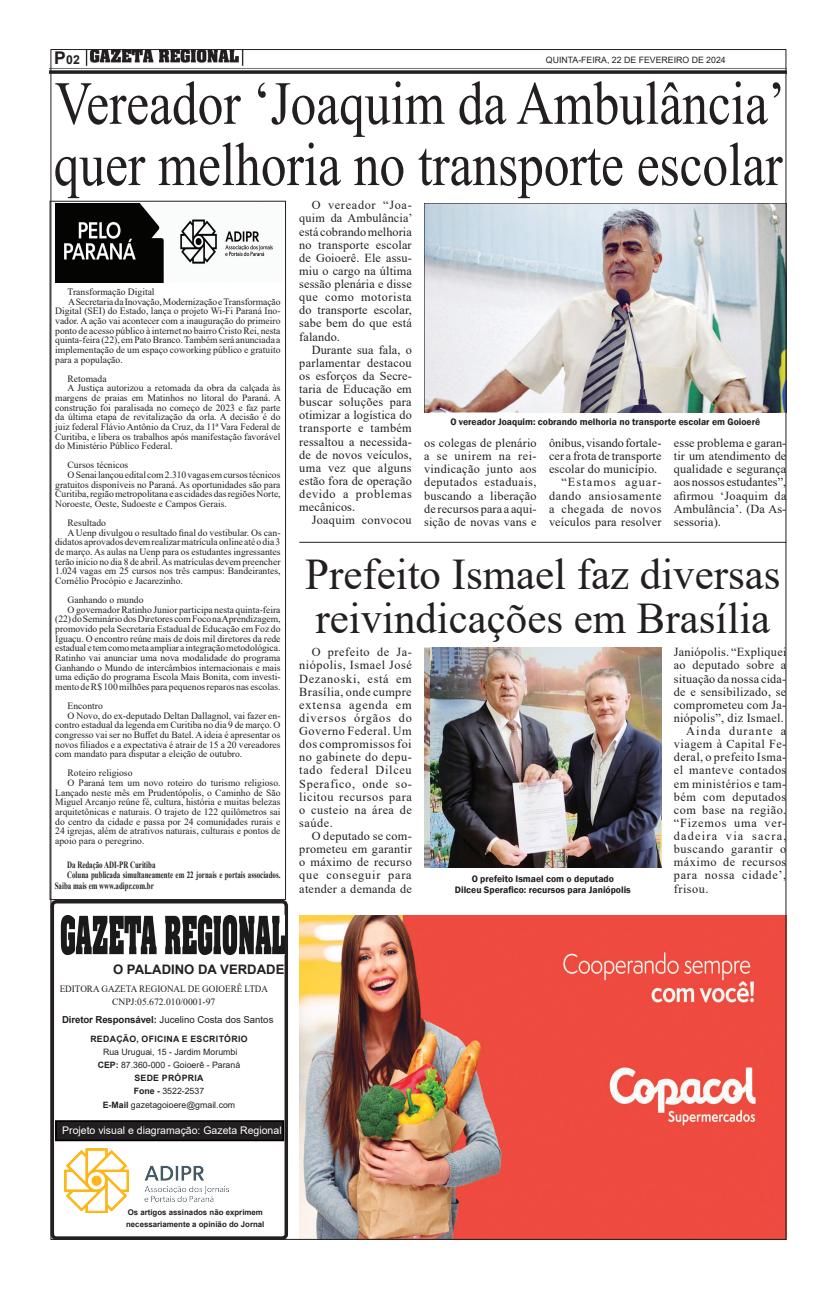
<style>
.page{position:relative;width:836px;height:1290px;background:#fff}
.page>*{position:absolute;margin:0;border:0;box-sizing:border-box;transform-origin:0 0}
.Titulo_1{font:61.25px "Times New Roman";color:#231f20;scale:.84 1}
.Titulo_2{font:43.75px "Times New Roman";color:#231f20}
.t1{font:700 13.12px "Arial";color:#231f20}
.texto{font:12.25px/13.1px "Times New Roman";letter-spacing:.02em;color:#231f20;text-align:justify}
.Chapéu_-_Zine{font:700 12.25px "Arial";color:#231f20}
.t2{font:10.5px "Arial";color:#fff}
.texto-2{font:9.62px/9.6px "Times New Roman";color:#231f20;text-align:justify}
.LEGENDA_-_NOVO_PROJE{font:600 9.62px "Franklin Gothic";color:#231f20}
.texto-3{font:700 9.62px/10.5px "Times New Roman";color:#231f20;scale:.72 1}
.t3{font:9.62px "Arial";color:#231f20}
.Malha{font:9.62px "Times New Roman";color:#231f20;scale:.95 1}
.Malha-2{font:9.62px "Times New Roman";color:#231f20}
.texto_-_Zine{font:8.75px "Arial";color:#231f20}
.t4{font:700 8.75px "Arial";letter-spacing:.035em;color:#231f20}
.Subtítulo_2{font:700 7.88px "Arial";color:#231f20}
.s1{font-size:17.5px}
.s2{font-weight:700}
</style>
<div class="page">
<img style="left:52px;top:51px;width:732px;height:22px">
<img style="left:55px;top:204px;width:218px;height:78px">
<div style="left:51px;top:900px;width:237px;height:340px;border:4px solid #231f20;border-radius:4px"></div>
<div style="left:56px;top:1121px;width:227px;height:19px;background:#231f20"></div>
<div style="left:55px;top:1120px;width:229px;height:21px;border:2px solid #000"></div>
<img style="left:61px;top:915px;width:223px;height:39px">
<img style="left:64px;top:1148px;width:165px;height:64px">
<img style="left:299px;top:915px;width:485px;height:323px">
<img style="left:424px;top:204px;width:360px;height:209px">
<hr style="left:299px;top:542px;width:487px;height:1px;background:#231f20">
<img style="left:424px;top:648px;width:237px;height:220px">
<p class="Chapéu_-_Zine" style="left:54px;top:51px;width:27px"><span class="s1">P</span>02</p>
<p class="texto_-_Zine" style="left:546px;top:54px;width:181px">QUINTA-FEIRA, 22 DE FEVEREIRO DE 2024</p>
<p class="Titulo_1" style="left:55px;top:60px;width:871px">Vereador ‘Joaquim da Ambulância’</p>
<p class="Titulo_1" style="left:54px;top:121px;width:869px">quer melhoria no transporte escolar</p>
<p class="texto-2" style="left:68px;top:287px;width:89px">Transformação Digital</p>
<p class="texto-2" style="left:55px;top:296px;width:227px;text-indent:13px">A Secretaria da Inovação, Modernização e Transformação Digital (SEI) do Estado, lança o projeto Wi-Fi Paraná Ino&shy;vador. A ação vai acontecer com a inauguração do primeiro ponto de acesso público à internet no bairro Cristo Rei, nesta quinta-feira (22), em Pato Branco. Também será anunciada a implementação de um espaço coworking público e gratuito para a população.</p>
<p class="texto-2" style="left:68px;top:373px;width:41px">Retomada</p>
<p class="texto-2" style="left:55px;top:383px;width:227px;text-indent:12px">A Justiça autorizou a retomada da obra da calçada às margens de praias em Matinhos no litoral do Paraná. A construção foi paralisada no começo de 2023 e faz parte da última etapa de revitalização da orla. A decisão é do juiz federal Flávio Antônio da Cruz, da 11ª Vara Federal de Curitiba, e libera os trabalhos após manifestação favorável do Ministério Público Federal.</p>
<p class="texto-2" style="left:68px;top:460px;width:62px">Cursos técnicos</p>
<p class="texto-2" style="left:55px;top:470px;width:227px;text-indent:12px">O Senai lançou edital com 2.310 vagas em cursos técnicos gratuitos disponíveis no Paraná. As oportunidades são para Curitiba, região metropolitana e as cidades das regiões Norte, Noroeste, Oeste, Sudoeste e Campos Gerais.</p>
<p class="texto-2" style="left:68px;top:518px;width:40px">Resultado</p>
<p class="texto-2" style="left:55px;top:527px;width:227px;text-indent:12px">A Uenp divulgou o resultado final do vestibular. Os can&shy;didatos aprovados devem realizar matrícula online até o dia 3 de março. As aulas na Uenp para os estudantes ingressantes terão início no dia 8 de abril. As matrículas devem preencher 1.024 vagas em 25 cursos nos três campus: Bandeirantes, Cornélio Procópio e Jacarezinho.</p>
<p class="texto-2" style="left:68px;top:595px;width:77px">Ganhando o mundo</p>
<p class="texto-2" style="left:55px;top:604px;width:227px;text-indent:12px">O governador Ratinho Junior participa nesta quinta-feira (22) do Seminário dos Diretores com Foco na Aprendizagem, promovido pela Secretaria Estadual de Educação em Foz do Iguaçu. O encontro reúne mais de dois mil diretores da rede estadual e tem como meta ampliar a integração metodológica.<br>Ratinho vai anunciar uma nova modalidade do programa Ganhando o Mundo de intercâmbios internacionais e mais uma edição do programa Escola Mais Bonita, com investi&shy;mento de R$ 100 milhões para pequenos reparos nas escolas.</p>
<p class="texto-2" style="left:68px;top:701px;width:37px">Encontro</p>
<p class="texto-2" style="left:55px;top:710px;width:227px;text-indent:12px">O Novo, do ex-deputado Deltan Dallagnol, vai fazer en&shy;contro estadual da legenda em Curitiba no dia 9 de março. O congresso vai ser no Buffet du Batel. A ideia é apresentar os novos filiados e a expectativa é atrair de 15 a 20 vereadores com mandato para disputar a eleição de outubro.</p>
<p class="texto-2" style="left:68px;top:768px;width:66px">Roteiro religioso</p>
<p class="texto-2" style="left:55px;top:778px;width:227px;text-indent:12px">O Paraná tem um novo roteiro do turismo religioso.<br>Lançado neste mês em Prudentópolis, o Caminho de São Miguel Arcanjo reúne fé, cultura, história e muitas belezas arquitetônicas e naturais. O trajeto de 122 quilômetros sai do centro da cidade e passa por 24 comunidades rurais e 24 igrejas, além de atrativos naturais, culturais e pontos de apoio para o peregrino.</p>
<p class="texto-3" style="left:67px;top:859px;width:124px">Da Redação ADI-PR Curitiba</p>
<p class="texto-3" style="left:55px;top:869px;width:315px;text-indent:12px">Coluna publicada simultaneamente em 22 jornais e portais associados.<br>Saiba mais em www.adipr.com.br</p>
<p class="texto" style="left:299px;top:198px;width:115px;text-indent:12px">O vereador “Joa&shy;quim da Ambulância’ está cobrando melhoria no transporte escolar de Goioerê. Ele assu&shy;miu o cargo na última sessão plenária e disse que como motorista do transporte escolar, sabe bem do que está falando.</p>
<p class="texto" style="left:299px;top:343px;width:114px;text-indent:12px">Durante sua fala, o parlamentar destacou os esforços da Secre&shy;taria de Educação em buscar soluções para otimizar a logística do transporte e também ressaltou a necessida&shy;de de novos veículos, uma vez que alguns estão fora de operação devido a problemas mecânicos.</p>
<p class="texto" style="left:312px;top:513px;width:102px">Joaquim convocou</p>
<p class="LEGENDA_-_NOVO_PROJE" style="left:450px;top:416px;width:311px">O vereador Joaquim: cobrando melhoria no transporte escolar em Goioerê</p>
<p class="texto" style="left:424px;top:436px;width:114px">os colegas de plenário a se unirem na rei&shy;vindicação junto aos deputados estaduais, buscando a liberação de recursos para a aqui&shy;sição de novas vans e</p>
<p class="texto" style="left:549px;top:436px;width:114px">ônibus, visando fortale&shy;cer a frota de transporte escolar do município.</p>
<p class="texto" style="left:549px;top:475px;width:114px;text-indent:12px">“Estamos aguar&shy;dando ansiosamente a chegada de novos veículos para resolver</p>
<p class="texto" style="left:674px;top:436px;width:114px">esse problema e garan&shy;tir um atendimento de qualidade e segurança aos nossos estudantes”, afirmou ‘Joaquim da Ambulância’. (Da As&shy;sessoria).</p>
<p class="Titulo_2" style="left:305px;top:543px;width:477px">Prefeito Ismael faz diversas</p>
<p class="Titulo_2" style="left:315px;top:587px;width:456px">reivindicações em Brasília</p>
<p class="texto" style="left:299px;top:645px;width:114px;text-indent:12px">O prefeito de Ja&shy;niópolis, Ismael José Dezanoski, está em Brasília, onde cumpre extensa agenda em diversos órgãos do Governo Federal. Um dos compromissos foi no gabinete do depu&shy;tado federal Dilceu Sperafico, onde so&shy;licitou recursos para o custeio na área de saúde.</p>
<p class="texto" style="left:299px;top:829px;width:114px;text-indent:12px">O deputado se com&shy;prometeu em garantir o máximo de recurso que conseguir para atender a demanda de</p>
<p class="LEGENDA_-_NOVO_PROJE" style="left:472px;top:873px;width:144px">O prefeito Ismael com o deputado</p>
<p class="LEGENDA_-_NOVO_PROJE" style="left:455px;top:884px;width:177px">Dilceu Sperafico: recursos para Janiópolis</p>
<p class="texto" style="left:674px;top:645px;width:114px">Janiópolis. “Expliquei ao deputado sobre a situação da nossa cida&shy;de e sensibilizado, se comprometeu com Ja&shy;niópolis”, diz Ismael.</p>
<p class="texto" style="left:674px;top:724px;width:114px;text-indent:12px">Ainda durante a viagem à Capital Fe&shy;deral, o prefeito Isma&shy;el manteve contados em ministérios e tam&shy;bém com deputados com base na região. “Fizemos uma ver&shy;dadeira via sacra, buscando garantir o máximo de recursos para nossa cidade’, frisou.</p>
<p class="t1" style="left:113px;top:960px;width:173px">O PALADINO DA VERDADE</p>
<p class="Malha" style="left:60px;top:982px;width:221px">EDITORA GAZETA REGIONAL DE GOIOERÊ LTDA</p>
<p class="Malha-2" style="left:112px;top:995px;width:105px">CNPJ:05.672.010/0001-97</p>
<p class="t3" style="left:62px;top:1013px;width:213px"><span class="s2">Diretor Responsável:</span> Jucelino Costa dos Santos</p>
<p class="t4" style="left:90px;top:1032px;width:159px">REDAÇÃO, OFICINA E ESCRITÓRIO</p>
<p class="texto_-_Zine" style="left:103px;top:1046px;width:136px">Rua Uruguai, 15 - Jardim Morumbi</p>
<p class="texto_-_Zine" style="left:98px;top:1059px;width:144px"><span class="s2">CEP:</span> 87.360-000 - Goioerê - Paraná</p>
<p class="t4" style="left:134px;top:1072px;width:71px">SEDE PRÓPRIA</p>
<p class="texto_-_Zine" style="left:134px;top:1085px;width:72px"><span class="s2">Fone -</span> 3522-2537</p>
<p class="texto_-_Zine" style="left:103px;top:1098px;width:134px"><span class="s2">E-Mail</span> gazetagoioere@gmail.com</p>
<p class="t2" style="left:62px;top:1123px;width:221px">Projeto visual e diagramação: Gazeta Regional</p>
<p class="Subtítulo_2" style="left:128px;top:1207px;width:137px">Os artigos assinados não exprimem</p>
<p class="Subtítulo_2" style="left:126px;top:1219px;width:140px">necessariamente a opinião do Jornal</p>
</div>
